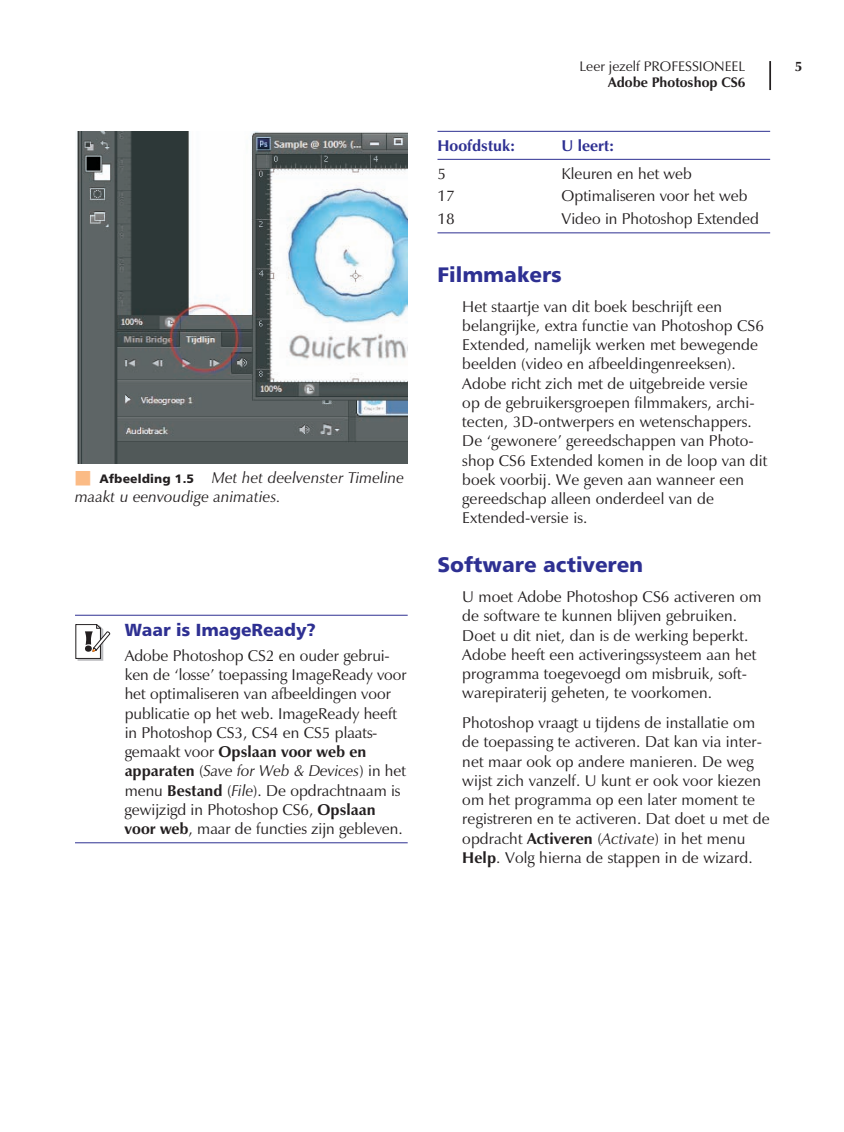
<style>
.page{position:relative;width:844px;height:1132px;background:#fff}
.page>*{position:absolute;margin:0;border:0;box-sizing:border-box;transform-origin:0 0}
.t1{font:21px "Humanist 777 BT Black B";color:#2e3092}
.t2{font:17.5px "Humanist 777 BT Black B";color:#2e3092}
.t3{font:15.75px/19.2px "Zapf Humanist 601 BT";letter-spacing:.005em;color:#231f20}
.t4{font:italic 15.75px/18.9px "Zapf Humanist 601 BT";letter-spacing:.01em;color:#231f20}
.t5{font:700 15.75px "Zapf Humanist 601 BT";color:#2e3092}
.t6{font:14px "Zapf Humanist 601 BT";color:#231f20}
.t7{font:700 14px "Zapf Humanist 601 BT";color:#231f20}
.s1{color:#fbbb85}
.s2{font-family:"Humanist 777 BT Black B";font-style:normal;font-size:12.25px}
.s3{font-weight:700}
.s4{font-style:italic}
</style>
<div class="page">
<hr style="left:437px;top:131px;width:332px;height:1px;background:#2e3092">
<hr style="left:437px;top:159px;width:332px;height:1px;background:#2e3092">
<hr style="left:437px;top:232px;width:332px;height:1px;background:#2e3092">
<svg style="left:769px;top:61px;width:1px;height:29px"></svg>
<img style="left:77px;top:131px;width:330px;height:333px">
<hr style="left:75px;top:615px;width:332px;height:1px;background:#2e3092">
<hr style="left:75px;top:842px;width:332px;height:1px;background:#2e3092">
<svg style="left:75px;top:624px;width:35px;height:37px"></svg>
<p class="t4" style="left:75px;top:469px;width:330px"><span class="s1">■</span> <span class="s2">Afbeelding 1.5</span> Met het deelvenster Timeline maakt u eenvoudige animaties.</p>
<p class="t2" style="left:125px;top:623px;width:193px">Waar is ImageReady?</p>
<p class="t3" style="left:125px;top:647px;width:283px">Adobe Photoshop CS2 en ouder gebrui&shy;ken de ‘losse’ toepassing ImageReady voor het optimaliseren van afbeeldingen voor publicatie op het web. ImageReady heeft in Photoshop CS3, CS4 en CS5 plaats&shy;gemaakt voor <span class="s3">Opslaan voor web en apparaten</span> (<span class="s4">Save for Web &amp; Devices</span>) in het menu <span class="s3">Bestand</span> (<span class="s4">File</span>). De opdrachtnaam is gewijzigd in Photoshop CS6, <span class="s3">Opslaan voor web</span>, maar de functies zijn gebleven.</p>
<p class="t6" style="left:579px;top:60px;width:167px">Leer jezelf PROFESSIONEEL</p>
<p class="t7" style="left:608px;top:77px;width:139px">Adobe Photoshop CS6</p>
<p class="t5" style="left:437px;top:139px;width:79px">Hoofdstuk:</p>
<p class="t5" style="left:561px;top:139px;width:54px">U leert:</p>
<p class="t3" style="left:437px;top:165px;width:10px">5</p>
<p class="t3" style="left:561px;top:165px;width:132px">Kleuren en het web</p>
<p class="t3" style="left:437px;top:188px;width:19px">17</p>
<p class="t3" style="left:561px;top:188px;width:187px">Optimaliseren voor het web</p>
<p class="t3" style="left:437px;top:211px;width:19px">18</p>
<p class="t3" style="left:561px;top:211px;width:199px">Video in Photoshop Extended</p>
<h1 class="t1" style="left:437px;top:266px;width:126px">Filmmakers</h1>
<p class="t3" style="left:462px;top:298px;width:306px">Het staartje van dit boek beschrijft een belangrijke, extra functie van Photoshop CS6<br>Extended, namelijk werken met bewegende beelden (video en afbeeldingenreeksen).<br>Adobe richt zich met de uitgebreide versie op de gebruikersgroepen filmmakers, archi&shy;tecten, 3D-ontwerpers en wetenschappers.<br>De ‘gewonere’ gereedschappen van Photo&shy;shop CS6 Extended komen in de loop van dit boek voorbij. We geven aan wanneer een gereedschap alleen onderdeel van de Extended-versie is.</p>
<h1 class="t1" style="left:437px;top:557px;width:207px">Software activeren</h1>
<p class="t3" style="left:462px;top:589px;width:300px">U moet Adobe Photoshop CS6 activeren om de software te kunnen blijven gebruiken.<br>Doet u dit niet, dan is de werking beperkt.<br>Adobe heeft een activeringssysteem aan het programma toegevoegd om misbruik, soft&shy;warepiraterij geheten, te voorkomen.</p>
<p class="t3" style="left:462px;top:715px;width:309px">Photoshop vraagt u tijdens de installatie om de toepassing te activeren. Dat kan via inter&shy;net maar ook op andere manieren. De weg wijst zich vanzelf. U kunt er ook voor kiezen om het programma op een later moment te registreren en te activeren. Dat doet u met de opdracht <span class="s3">Activeren</span> (<span class="s4">Activate</span>) in het menu <span class="s3">Help</span>. Volg hierna de stappen in de wizard.</p>
<p class="t7" style="left:794px;top:60px;width:9px">5</p>
</div>
